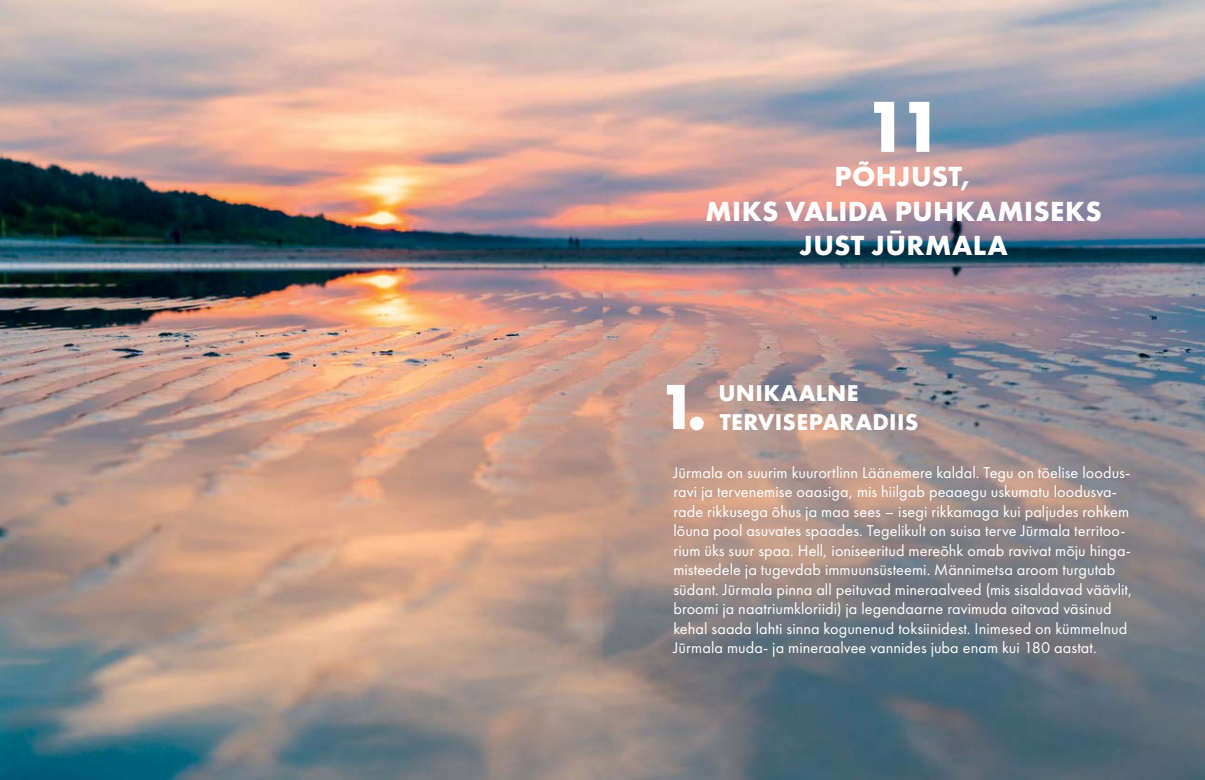
<style>
.page{position:relative;width:1205px;height:780px;background:#fff}
.page>*{position:absolute;margin:0;border:0;box-sizing:border-box;transform-origin:0 0}
.t1{font:75px "Futura PT Bold";color:#fff}
.t2{font:66.25px "Futura PT Bold";color:#fff}
.t3{font:28.75px/34.5px "Futura PT Bold";letter-spacing:.015em;color:#fff;text-align:center}
.t4{font:23.75px/28.5px "Futura PT Bold";letter-spacing:.015em;color:#fff}
.t5{font:16.25px/19.5px "Futura PT Book";letter-spacing:.005em;color:#fff}
</style>
<div class="page">
<img style="left:602px;top:0;width:603px;height:780px">
<img style="left:0;top:0;width:602px;height:780px">
<h1 class="t1" style="left:864px;top:78px;width:82px">11</h1>
<h3 class="t3" style="left:705px;top:159px;width:398px">PÕHJUST,<br>MIKS VALIDA PUHKAMISEKS<br>JUST JŪRMALA</h3>
<h2 class="t2" style="left:658px;top:364px;width:51px">1.</h2>
<h3 class="t4" style="left:718px;top:378px;width:201px">UNIKAALNE<br>TERVISEPARADIIS</h3>
<p class="t5" style="left:673px;top:462px;width:460px">Jūrmala on suurim kuurortlinn Läänemere kaldal. Tegu on tõelise loodus&shy;ravi ja tervenemise oaasiga, mis hiilgab peaaegu uskumatu loodusva&shy;rade rikkusega õhus ja maa sees – isegi rikkamaga kui paljudes rohkem lõuna pool asuvates spaades. Tegelikult on suisa terve Jūrmala territoo&shy;rium üks suur spaa. Hell, ioniseeritud mereõhk omab ravivat mõju hinga&shy;misteedele ja tugevdab immuunsüsteemi. Männimetsa aroom turgutab südant. Jūrmala pinna all peituvad mineraalveed (mis sisaldavad väävlit, broomi ja naatriumkloriidi) ja legendaarne ravimuda aitavad väsinud kehal saada lahti sinna kogunenud toksiinidest. Inimesed on kümmelnud Jūrmala muda- ja mineraalvee vannides juba enam kui 180 aastat.</p>
</div>
